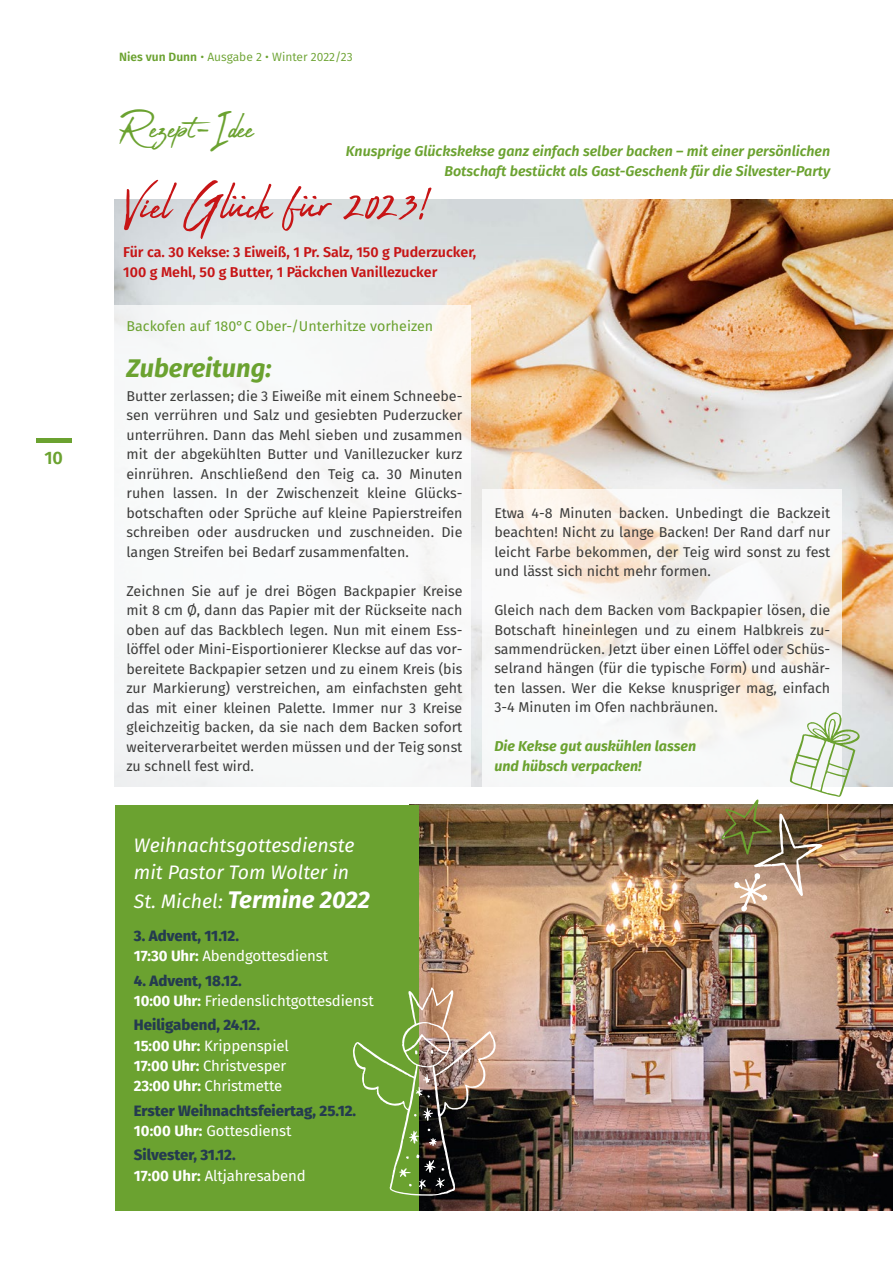
<style>
.page{position:relative;width:893px;height:1263px;background:#fff}
.page>*{position:absolute;margin:0;border:0;box-sizing:border-box;transform-origin:0 0}
.t1{font:64.5px "Abuget";color:#c71516}
.t2{font:46.5px "Abuget";color:#6ba230}
.t3{font:italic 700 25.5px "Fira Sans";color:#6ba230}
.t4{font:italic 700 24px "Fira Sans";color:#fff}
.t5{font:italic 19.5px/27px "Fira Sans";color:#fff}
.t6{font:600 18px "Fira Sans";color:#6ba230}
.t7{font:15px/20.2px "Fira Sans";letter-spacing:-.01em;color:#fff}
.t8{font:800 15px/20.2px "Fira Sans";color:#243b4f}
.t9{font:14.25px/19.5px "Fira Sans";color:#3c3c3b;text-align:justify}
.t10{font:italic 600 14.25px/19.5px "Fira Sans";color:#6ba230;text-align:right}
.t11{font:600 14.25px/19.5px "Fira Sans";color:#c71516}
.t12{font:italic 700 14.25px/19.5px "Fira Sans";color:#6ba230}
.t13{font:14.25px "Fira Sans";color:#6ba230}
.t14{font:12px "Fira Sans";color:#6ba230}
.s1{font-weight:600}
.s2{font-weight:400;font-size:19.5px}
.s3{font-weight:800;color:#243b4f}
.s4{font-weight:700}
.s5{font-weight:700;color:#fff}
.s6{font-weight:400;color:#fff}
</style>
<div class="page">
<hr style="left:36px;top:438px;width:35px;height:4px;background:#6ba230">
<img style="left:115px;top:200px;width:778px;height:587px">
<div style="left:107px;top:305px;width:364px;height:491px;background:#f8f9fa"></div>
<svg style="left:483px;top:489px;width:359px;height:298px"></svg>
<img style="left:419px;top:805px;width:474px;height:405px">
<div style="left:115px;top:805px;width:304px;height:405px;background:#6ba230"></div>
<img style="left:353px;top:987px;width:143px;height:209px">
<img style="left:721px;top:712px;width:139px;height:200px">
<p class="t6" style="left:44px;top:443px;width:20px">10</p>
<p class="t14" style="left:119px;top:48px;width:235px"><span class="s1">Nies vun Dunn</span> • Ausgabe 2 • Winter 2022/23</p>
<h2 class="t2" style="left:119px;top:102px;width:137px">Rezept-Idee</h2>
<p class="t10" style="left:346px;top:141px;width:486px">Knusprige Glückskekse ganz einfach selber backen – mit einer persönlichen<br>Botschaft bestückt als Gast-Geschenk für die Silvester-Party</p>
<h1 class="t1" style="left:123px;top:168px;width:312px">Viel Glück für 2023!</h1>
<p class="t11" style="left:123px;top:242px;width:354px">Für ca. 30 Kekse: 3 Eiweiß, 1 Pr. Salz, 150 g Puderzucker,<br>100 g Mehl, 50 g Butter, 1 Päckchen Vanillezucker</p>
<p class="t13" style="left:126px;top:315px;width:308px">Backofen auf 180°C Ober-/Unterhitze vorheizen</p>
<h3 class="t3" style="left:126px;top:346px;width:147px">Zubereitung:</h3>
<p class="t9" style="left:126px;top:385px;width:337px">Butter zerlassen; die 3 Eiweiße mit einem Schneebe&shy;sen verrühren und Salz und gesiebten Puderzucker unterrühren. Dann das Mehl sieben und zusammen mit der abgekühlten Butter und Vanillezucker kurz einrühren. Anschließend den Teig ca. 30 Minuten ruhen lassen. In der Zwischenzeit kleine Glücks&shy;botschaften oder Sprüche auf kleine Papierstreifen schreiben oder ausdrucken und zuschneiden. Die langen Streifen bei Bedarf zusammenfalten.</p>
<p class="t9" style="left:126px;top:580px;width:337px">Zeichnen Sie auf je drei Bögen Backpapier Kreise mit 8 cm Ø, dann das Papier mit der Rückseite nach oben auf das Backblech legen. Nun mit einem Ess&shy;löffel oder Mini-Eisportionierer Kleckse auf das vor&shy;bereitete Backpapier setzen und zu einem Kreis (bis zur Markierung) verstreichen, am einfachsten geht das mit einer kleinen Palette. Immer nur 3 Kreise gleichzeitig backen, da sie nach dem Backen sofort weiterverarbeitet werden müssen und der Teig sonst zu schnell fest wird.</p>
<h3 class="t5" style="left:134px;top:831px;width:222px">Weihnachtsgottesdienste mit Pastor Tom Wolter in</h3>
<h3 class="t4" style="left:134px;top:879px;width:238px"><span class="s2">St. Michel:</span> Termine 2022</h3>
<p class="t7" style="left:134px;top:925px;width:196px"><span class="s3">3. Advent, 11.12.<br></span><span class="s4">17:30 Uhr:</span> Abendgottesdienst</p>
<p class="t7" style="left:134px;top:970px;width:241px"><span class="s3">4. Advent, 18.12.<br></span><span class="s4">10:00 Uhr:</span> Friedenslichtgottesdienst</p>
<p class="t7" style="left:134px;top:1015px;width:156px"><span class="s3">Heiligabend, 24.12.<br></span><span class="s4">15:00 Uhr:</span> Krippenspiel<br><span class="s4">17:00 Uhr:</span> Christvesper<br><span class="s4">23:00 Uhr:</span> Christmette</p>
<p class="t8" style="left:134px;top:1099px;width:224px">Erster Weihnachtsfeiertag, 25.12.<br><span class="s5">10:00 Uhr:</span> <span class="s6">Gottesdienst</span></p>
<p class="t8" style="left:134px;top:1144px;width:173px">Silvester, 31.12.<br><span class="s5">17:00 Uhr:</span> <span class="s6">Altjahresabend</span></p>
<p class="t9" style="left:494px;top:502px;width:337px">Etwa 4-8 Minuten backen. Unbedingt die Backzeit beachten! Nicht zu lange Backen! Der Rand darf nur leicht Farbe bekommen, der Teig wird sonst zu fest und lässt sich nicht mehr formen.</p>
<p class="t9" style="left:494px;top:600px;width:337px">Gleich nach dem Backen vom Backpapier lösen, die Botschaft hineinlegen und zu einem Halbkreis zu&shy;sammendrücken. Jetzt über einen Löffel oder Schüs&shy;selrand hängen (für die typische Form) und aushär&shy;ten lassen. Wer die Kekse knuspriger mag, einfach 3-4 Minuten im Ofen nachbräunen.</p>
<p class="t12" style="left:494px;top:736px;width:203px">Die Kekse gut auskühlen lassen und hübsch verpacken!</p>
</div>
